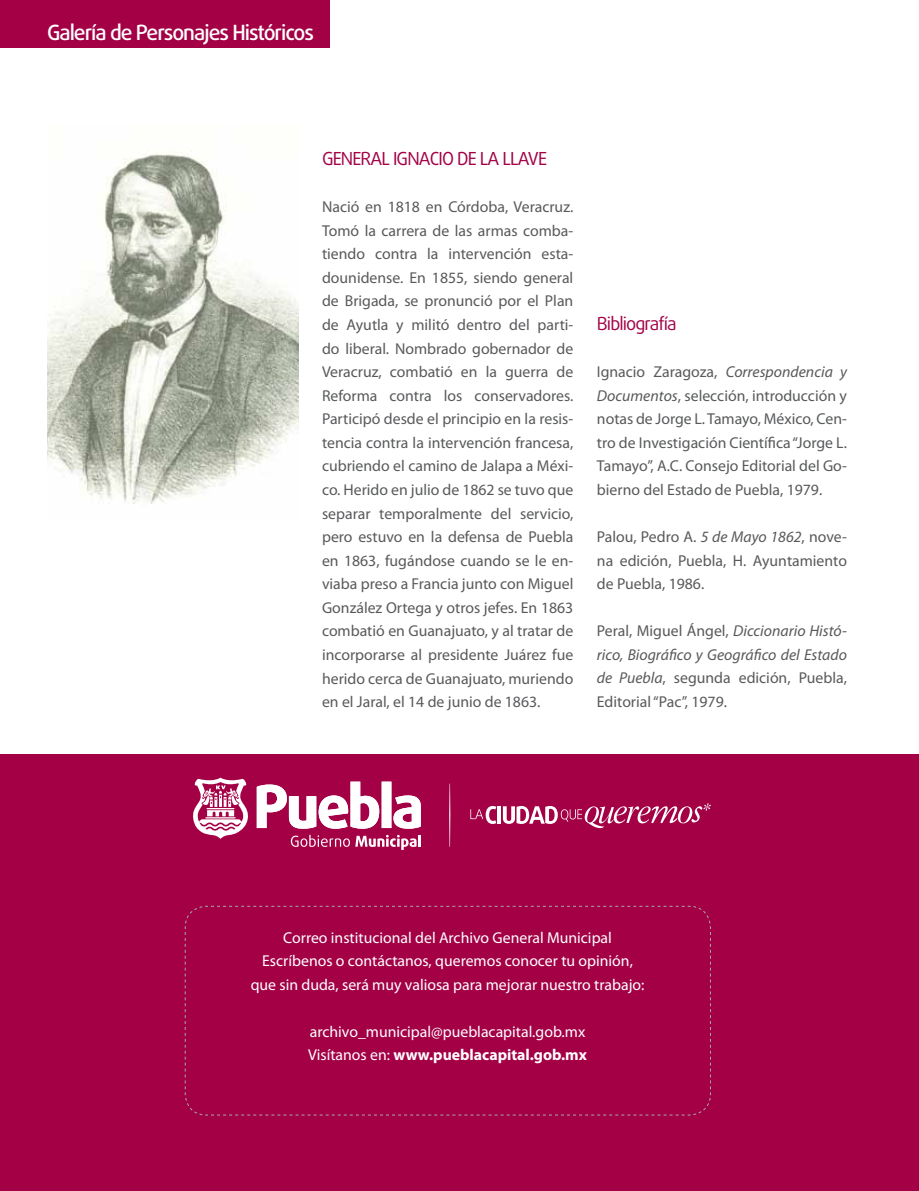
<style>
.page{position:relative;width:919px;height:1191px;background:#fff}
.page>*{position:absolute;margin:0;border:0;box-sizing:border-box;transform-origin:0 0}
.t1{font:500 21px "Daxline Pro";letter-spacing:-.05em;color:#fff}
.t2{font:18px "Daxline Pro";letter-spacing:-.05em;color:#a30046}
.t3{font:15.75px/23.5px "Myriad Pro";color:#58595b;text-align:justify}
.t4{font:15.75px/23.5px "Myriad Pro";color:#fff;text-align:center}
.s1{font-style:italic}
.s2{font-weight:700}
</style>
<div class="page">
<div style="left:0;top:0;width:329px;height:47px;background:#a30046"></div>
<div style="left:0;top:754px;width:918px;height:437px;background:#a30046"></div>
<svg style="left:184px;top:905px;width:527px;height:210px"></svg>
<img style="left:47px;top:150px;width:251px;height:354px">
<svg style="left:449px;top:783px;width:1px;height:63px"></svg>
<svg style="left:470px;top:806px;width:26px;height:18px"></svg>
<hr style="left:497px;top:806px;width:3px;height:17px;background:#fff">
<svg style="left:503px;top:803px;width:207px;height:25px"></svg>
<svg style="left:257px;top:781px;width:164px;height:47px"></svg>
<svg style="left:291px;top:835px;width:129px;height:15px"></svg>
<svg style="left:193px;top:777px;width:55px;height:62px"></svg>
<h1 class="t1" style="left:47px;top:18px;width:268px">Galería de Personajes Históricos</h1>
<p class="t2" style="left:322px;top:147px;width:226px">GENERAL IGNACIO DE LA LLAVE</p>
<p class="t3" style="left:322px;top:195px;width:253px">Nació en 1818 en Córdoba, Veracruz.<br>Tomó la carrera de las armas comba&shy;tiendo contra la intervención esta&shy;dounidense. En 1855, siendo general de Brigada, se pronunció por el Plan de Ayutla y militó dentro del parti&shy;do liberal. Nombrado gobernador de Veracruz, combatió en la guerra de Reforma contra los conservadores.<br>Participó desde el principio en la resis&shy;tencia contra la intervención francesa, cubriendo el camino de Jalapa a Méxi&shy;co. Herido en julio de 1862 se tuvo que separar temporalmente del servicio, pero estuvo en la defensa de Puebla en 1863, fugándose cuando se le en&shy;viaba preso a Francia junto con Miguel González Ortega y otros jefes. En 1863 combatió en Guanajuato, y al tratar de incorporarse al presidente Juárez fue herido cerca de Guanajuato, muriendo en el Jaral, el 14 de junio de 1863.</p>
<p class="t2" style="left:597px;top:311px;width:81px">Bibliografía</p>
<p class="t3" style="left:597px;top:360px;width:251px">Ignacio Zaragoza, <span class="s1">Correspondencia y Documentos</span>, selección, introducción y notas de Jorge L. Tamayo, México, Cen&shy;tro de Investigación Científica “Jorge L.<br>Tamayo”, A.C. Consejo Editorial del Go&shy;bierno del Estado de Puebla, 1979.</p>
<p class="t3" style="left:597px;top:525px;width:251px">Palou, Pedro A. <span class="s1">5 de Mayo 1862</span>, nove&shy;na edición, Puebla, H. Ayuntamiento de Puebla, 1986.</p>
<p class="t3" style="left:597px;top:619px;width:251px">Peral, Miguel Ángel, <span class="s1">Diccionario Histó&shy;rico, Biográfico y Geográfico del Estado de Puebla</span>, segunda edición, Puebla, Editorial “Pac”, 1979.</p>
<p class="t4" style="left:251px;top:925px;width:395px">Correo institucional del Archivo General Municipal<br>Escríbenos o contáctanos, queremos conocer tu opinión, que sin duda, será muy valiosa para mejorar nuestro trabajo:</p>
<p class="t4" style="left:308px;top:1019px;width:280px;text-align:left">archivo_municipal@pueblacapital.gob.mx<br>Visítanos en: <span class="s2">www.pueblacapital.gob.mx</span></p>
</div>
